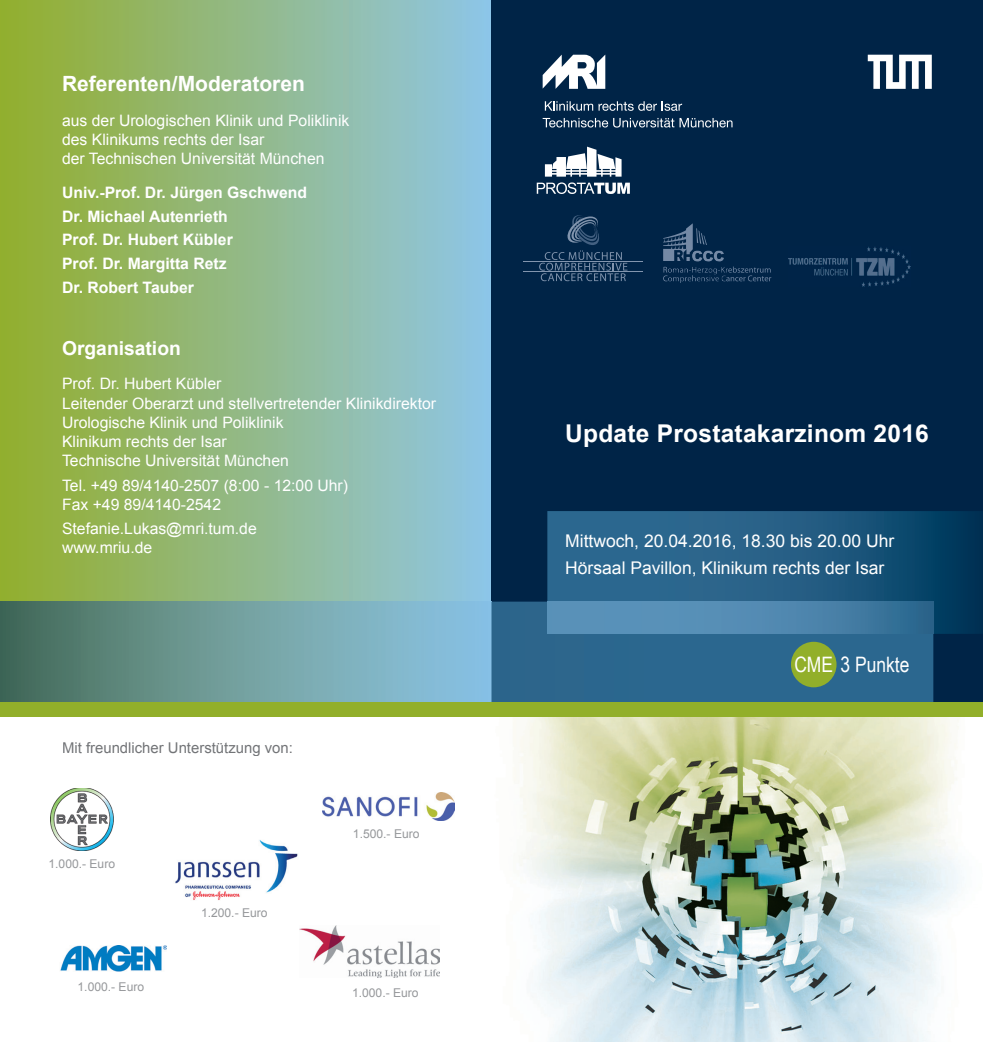
<style>
.page{position:relative;width:983px;height:1042px;background:#fff}
.page>*{position:absolute;margin:0;border:0;box-sizing:border-box;transform-origin:0 0}
.t1{font:700 24.5px "Arial";letter-spacing:.01em;color:#fff}
.t2{font:21.35px "Arial Narrow";color:#fff}
.t3{font:700 21px "Arial";color:#fff}
.t4{font:700 19.25px "Arial";color:#fff}
.t5{font:17.5px/26.2px "Arial";color:#fff}
.t6{font:15.75px/19.2px "Arial";color:#fff}
.t7{font:700 15.75px/23.8px "Arial";color:#fff}
.t8{font:14.88px "Arial";color:#727477}
.t9{font:12.08px "Arial";color:#95979a}
</style>
<div class="page">
<div style="left:0;top:0;width:491px;height:601px;background:linear-gradient(to right,#94ae2b,#90c6e6)"></div>
<div style="left:491px;top:0;width:491px;height:1042px;background:#002447"></div>
<img style="left:491px;top:717px;width:491px;height:325px">
<img style="left:0;top:601px;width:491px;height:101px">
<div style="left:491px;top:601px;width:442px;height:101px;background:#2b678f"></div>
<svg style="left:547px;top:511px;width:435px;height:123px;background:#1e587e"></svg>
<img style="left:547px;top:601px;width:386px;height:33px">
<div style="left:790px;top:642px;width:46px;height:45px;background:#92af2a;border-radius:50%"></div>
<svg style="left:544px;top:101px;width:138px;height:10px"></svg>
<svg style="left:542px;top:118px;width:190px;height:10px"></svg>
<svg style="left:542px;top:55px;width:63px;height:34px"></svg>
<svg style="left:867px;top:55px;width:64px;height:34px"></svg>
<div style="left:0;top:702px;width:982px;height:15px;background:#92af2a"></div>
<svg style="left:663px;top:223px;width:43px;height:38px"></svg>
<svg style="left:663px;top:267px;width:4px;height:14px"></svg>
<svg style="left:726px;top:266px;width:45px;height:15px"></svg>
<hr style="left:523px;top:261px;width:119px;height:1px;background:#8295ae">
<hr style="left:523px;top:272px;width:119px;height:1px;background:#8295ae">
<svg style="left:539px;top:215px;width:88px;height:66px"></svg>
<img style="left:788px;top:247px;width:122px;height:40px">
<img style="left:51px;top:788px;width:63px;height:62px">
<img style="left:323px;top:792px;width:131px;height:28px">
<img style="left:60px;top:945px;width:106px;height:26px">
<img style="left:299px;top:926px;width:140px;height:51px">
<img style="left:175px;top:840px;width:123px;height:60px">
<svg style="left:536px;top:147px;width:93px;height:47px"></svg>
<img style="left:691px;top:250px;width:36px;height:24px">
<h3 class="t3" style="left:62px;top:70px;width:244px">Referenten/Moderatoren</h3>
<p class="t6" style="left:62px;top:111px;width:289px">aus der Urologischen Klinik und Poliklinik des Klinikums rechts der Isar<br>der Technischen Universität München</p>
<p class="t7" style="left:62px;top:181px;width:246px">Univ.-Prof. Dr. Jürgen Gschwend<br>Dr. Michael Autenrieth<br>Prof. Dr. Hubert Kübler<br>Prof. Dr. Margitta Retz<br>Dr. Robert Tauber</p>
<p class="t4" style="left:62px;top:336px;width:120px">Organisation</p>
<p class="t6" style="left:62px;top:374px;width:375px">Prof. Dr. Hubert Kübler<br>Leitender Oberarzt und stellvertretender Klinikdirektor Urologische Klinik und Poliklinik<br>Klinikum rechts der Isar<br>Technische Universität München</p>
<p class="t6" style="left:62px;top:476px;width:287px">Tel. +49 89/4140-2507 (8:00 - 12:00 Uhr)<br>Fax +49 89/4140-2542</p>
<p class="t6" style="left:62px;top:519px;width:196px">Stefanie.Lukas@mri.tum.de www.mriu.de</p>
<p class="t8" style="left:62px;top:737px;width:232px">Mit freundlicher Unterstützung von:</p>
<p class="t9" style="left:48px;top:856px;width:68px">1.000.- Euro</p>
<p class="t9" style="left:78px;top:979px;width:68px">1.000.- Euro</p>
<p class="t9" style="left:201px;top:905px;width:68px">1.200.- Euro</p>
<p class="t9" style="left:353px;top:825px;width:68px">1.500.- Euro</p>
<p class="t9" style="left:352px;top:985px;width:68px">1.000.- Euro</p>
<h1 class="t1" style="left:565px;top:417px;width:365px">Update Prostatakarzinom 2016</h1>
<p class="t5" style="left:565px;top:528px;width:330px">Mittwoch, 20.04.2016, 18.30 bis 20.00 Uhr<br>Hörsaal Pavillon, Klinikum rechts der Isar</p>
<h2 class="t2" style="left:794px;top:649px;width:116px">CME 3 Punkte</h2>
</div>
